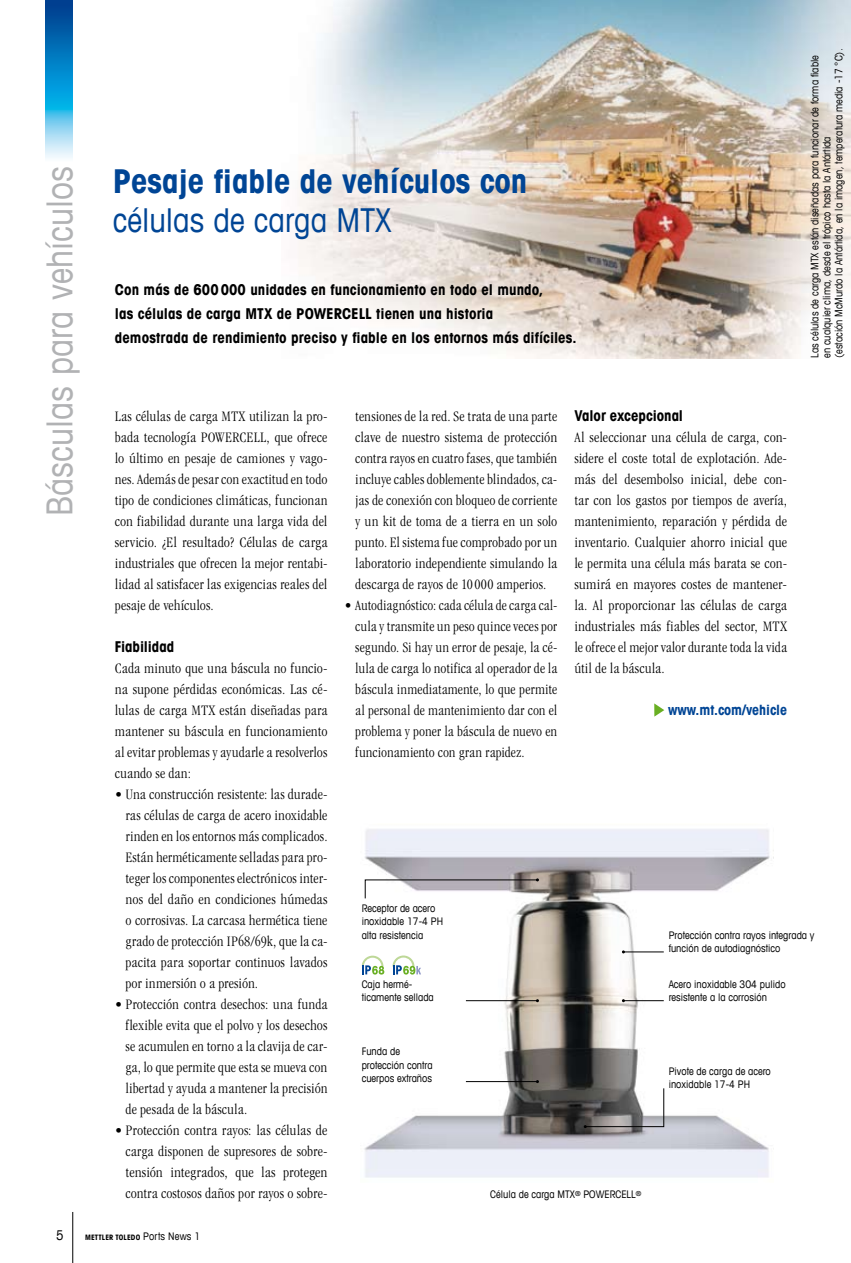
<style>
.page{position:relative;width:851px;height:1263px;background:#fff}
.page>*{position:absolute;margin:0;border:0;box-sizing:border-box;transform-origin:0 0}
.t1{font:condensed 36px "Avant Garde Com";color:#b1b2b4}
.t2{font:700 condensed 33px "Avant Garde Com";color:#004595}
.t3{font:condensed 33px "Avant Garde Com";color:#004595}
.t4{font:300 condensed 15px/21px "MTD Magazin";color:#000;text-align:justify}
.t5{font:300 condensed 15px/21px "MTD Magazin";color:#000;text-align:justify;scale:.96 1}
.t6{font:700 condensed 15px/24px "Avant Garde Com";letter-spacing:.005em;color:#000}
.t7{font:700 condensed 14.25px "Avant Garde Com";letter-spacing:-.005em;color:#004595}
.t8{font:condensed 10.5px/13.5px "Avant Garde Com";color:#000}
.t9{font:700 condensed 7.5px "Avant Garde Com";letter-spacing:.015em;color:#000}
.s1{font-weight:400;font-size:10.5px}
</style>
<div class="page">
<img style="left:45px;top:0;width:27px;height:158px">
<img style="left:362px;top:829px;width:408px;height:349px">
<svg style="left:392px;top:955px;width:29px;height:19px"></svg>
<svg style="left:361px;top:956px;width:23px;height:18px"></svg>
<img style="left:298px;top:0;width:552px;height:358px">
<svg style="left:654px;top:703px;width:10px;height:14px"></svg>
<svg style="left:364px;top:878px;width:175px;height:21px"></svg>
<hr style="left:466px;top:1000px;width:71px;height:1px;background:#000">
<hr style="left:466px;top:1081px;width:71px;height:1px;background:#000">
<hr style="left:623px;top:1000px;width:40px;height:1px;background:#000">
<svg style="left:583px;top:1087px;width:81px;height:41px"></svg>
<hr style="left:623px;top:951px;width:40px;height:1px;background:#000">
<hr style="left:72px;top:1212px;width:1px;height:51px;background:#000">
<p class="t8" style="left:808px;top:358px;width:311px;line-height:12px;rotate:-90deg">Las células de carga MTX están diseñadas para funcionar de forma fiable en cualquier clima, desde el trópico hasta la Antártida<br>(estación McMurdo la Antártida, en la imagen, temperatura media -17 °C).</p>
<h1 class="t1" style="left:37px;top:516px;width:351px;rotate:-90deg">Básculas para vehículos</h1>
<h2 class="t2" style="left:113px;top:160px;width:416px">Pesaje fiable de vehículos con</h2>
<h2 class="t3" style="left:113px;top:200px;width:280px">células de carga MTX</h2>
<p class="t6" style="left:115px;top:277px;width:463px">Con más de 600000 unidades en funcionamiento en todo el mundo,<br>las células de carga MTX de POWERCELL tienen una historia<br>demostrada de rendimiento preciso y fiable en los entornos más difíciles.</p>
<p class="t6" style="left:574px;top:403px;width:110px">Valor excepcional</p>
<p class="t4" style="left:574px;top:427px;width:214px">Al seleccionar una célula de carga, con&shy;sidere el coste total de explotación. Ade&shy;más del desembolso inicial, debe con&shy;tar con los gastos por tiempos de avería, mantenimiento, reparación y pérdida de inventario. Cualquier ahorro inicial que le permita una célula más barata se con&shy;sumirá en mayores costes de mantener&shy;la. Al proporcionar las células de carga industriales más fiables del sector, MTX le ofrece el mejor valor durante toda la vida útil de la báscula.</p>
<p class="t7" style="left:668px;top:701px;width:120px">www.mt.com/vehicle</p>
<p class="t4" style="left:115px;top:406px;width:214px">Las células de carga MTX utilizan la pro&shy;bada tecnología POWERCELL, que ofrece lo último en pesaje de camiones y vago&shy;nes. Además de pesar con exactitud en todo tipo de condiciones climáticas, funcionan con fiabilidad durante una larga vida del servicio. ¿El resultado? Células de carga industriales que ofrecen la mejor rentabi&shy;lidad al satisfacer las exigencias reales del pesaje de vehículos.</p>
<p class="t6" style="left:115px;top:634px;width:61px">Fiabilidad</p>
<p class="t4" style="left:115px;top:658px;width:214px">Cada minuto que una báscula no funcio&shy;na supone pérdidas económicas. Las cé&shy;lulas de carga MTX están diseñadas para mantener su báscula en funcionamiento al evitar problemas y ayudarle a resolverlos cuando se dan:</p>
<p class="t4" style="left:125px;top:784px;width:203px;text-indent:-11px">• Una construcción resistente: las durade&shy;ras células de carga de acero inoxidable rinden en los entornos más complicados.<br>Están herméticamente selladas para pro&shy;teger los componentes electrónicos inter&shy;nos del daño en condiciones húmedas o corrosivas. La carcasa hermética tiene grado de protección IP68/69k, que la ca&shy;pacita para soportar continuos lavados por inmersión o a presión.</p>
<p class="t4" style="left:125px;top:994px;width:203px;text-indent:-11px">• Protección contra desechos: una funda flexible evita que el polvo y los desechos se acumulen en torno a la clavija de car&shy;ga, lo que permite que esta se mueva con libertad y ayuda a mantener la precisión de pesada de la báscula.</p>
<p class="t4" style="left:125px;top:1120px;width:203px;text-indent:-11px">• Protección contra rayos: las células de carga disponen de supresores de sobre&shy;tensión integrados, que las protegen contra costosos daños por rayos o sobre-</p>
<p class="t4" style="left:355px;top:406px;width:204px">tensiones de la red. Se trata de una parte clave de nuestro sistema de protección contra rayos en cuatro fases, que también incluye cables doblemente blindados, ca&shy;jas de conexión con bloqueo de corriente y un kit de toma de a tierra en un solo punto. El sistema fue comprobado por un laboratorio independiente simulando la descarga de rayos de 10 000 amperios.</p>
<p class="t5" style="left:355px;top:595px;width:212px;text-indent:-11px">• Autodiagnóstico: cada célula de carga cal&shy;cula y transmite un peso quince veces por segundo. Si hay un error de pesaje, la cé&shy;lula de carga lo notifica al operador de la báscula inmediatamente, lo que permite al personal de mantenimiento dar con el problema y poner la báscula de nuevo en funcionamiento con gran rapidez.</p>
<p class="t8" style="left:361px;top:901px;width:83px">Receptor de acero inoxidable 17-4 PH alta resistencia</p>
<p class="t8" style="left:668px;top:928px;width:147px">Protección contra rayos integrada y función de autodiagnóstico</p>
<p class="t8" style="left:668px;top:977px;width:118px">Acero inoxidable 304 pulido resistente a la corrosión</p>
<p class="t8" style="left:361px;top:977px;width:74px">Caja hermé&shy;ticamente sellada</p>
<p class="t8" style="left:361px;top:1044px;width:73px">Funda de protección contra cuerpos extraños</p>
<p class="t8" style="left:668px;top:1064px;width:104px">Pivote de carga de acero inoxidable 17-4 PH</p>
<p class="t8" style="left:490px;top:1187px;width:153px">Célula de carga MTX<sup>®</sup> POWERCELL<sup>®</sup></p>
<p class="t9" style="left:85px;top:1233px;width:117px">METTLER TOLEDO <span class="s1">Ports News 1</span></p>
</div>
